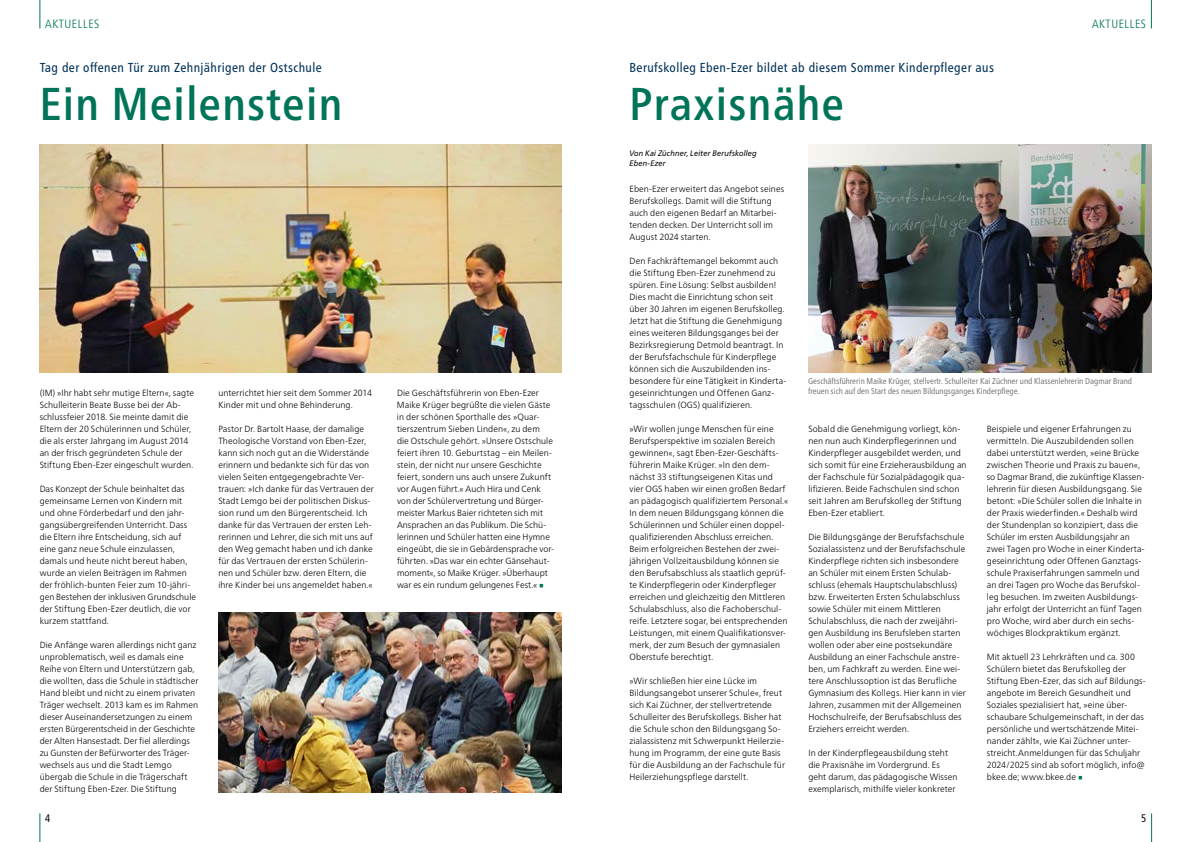
<style>
.page{position:relative;width:1191px;height:842px;background:#fff}
.page>*{position:absolute;margin:0;border:0;box-sizing:border-box;transform-origin:0 0}
.t1{font:500 condensed 46px "Frutiger Neue LT Pro";letter-spacing:.03em;color:#007458}
.t2{font:condensed 13px "Frutiger Neue LT Pro";letter-spacing:.03em;color:#003158}
.t3{font:300 condensed 12px "Frutiger Neue LT Pro";letter-spacing:.05em;color:#007458}
.t4{font:condensed 11px "Frutiger Neue LT Pro";color:#000;scale:.95 1}
.t5{font:300 9px/12px "Frutiger Neue LT Pro";letter-spacing:.005em;color:#000;scale:.95 1}
.t6{font:condensed 8.5px/10px "Frutiger Neue LT Pro";color:#706f6f}
.t7{font:italic 8px/9.5px "Frutiger Neue LT Pro";letter-spacing:.01em;color:#000;scale:.95 1}
.s1{color:#007858}
</style>
<div class="page">
<svg style="left:40px;top:813px;width:1px;height:29px"></svg>
<svg style="left:1151px;top:813px;width:1px;height:29px"></svg>
<svg style="left:1151px;top:0;width:1px;height:28px"></svg>
<svg style="left:40px;top:0;width:1px;height:28px"></svg>
<img style="left:40px;top:144px;width:521px;height:228px">
<img style="left:808px;top:144px;width:343px;height:228px">
<img style="left:219px;top:612px;width:342px;height:180px">
<h3 class="t3" style="left:45px;top:17px;width:55px">AKTUELLES</h3>
<h3 class="t3" style="left:1092px;top:17px;width:55px">AKTUELLES</h3>
<h2 class="t2" style="left:40px;top:60px;width:284px">Tag der offenen Tür zum Zehnjährigen der Ostschule</h2>
<h2 class="t2" style="left:629px;top:60px;width:366px">Berufskolleg Eben-Ezer bildet ab diesem Sommer Kinderpfleger aus</h2>
<h1 class="t1" style="left:40px;top:77px;width:304px">Ein Meilenstein</h1>
<h1 class="t1" style="left:629px;top:77px;width:216px">Praxisnähe</h1>
<p class="t5" style="left:40px;top:387px;width:164px">(IM) »Ihr habt sehr mutige Eltern«, sagte Schulleiterin Beate Busse bei der Ab&shy;schlussfeier 2018. Sie meinte damit die Eltern der 20 Schülerinnen und Schüler, die als erster Jahrgang im August 2014 an der frisch gegründeten Schule der Stiftung Eben-Ezer eingeschult wurden.</p>
<p class="t5" style="left:40px;top:483px;width:166px">Das Konzept der Schule beinhaltet das gemeinsame Lernen von Kindern mit und ohne Förderbedarf und den jahr&shy;gangsübergreifenden Unterricht. Dass die Eltern ihre Entscheidung, sich auf eine ganz neue Schule einzulassen, damals und heute nicht bereut haben, wurde an vielen Beiträgen im Rahmen der fröhlich-bunten Feier zum 10-jähri&shy;gen Bestehen der inklusiven Grundschule der Stiftung Eben-Ezer deutlich, die vor kurzem stattfand.</p>
<p class="t5" style="left:40px;top:639px;width:169px">Die Anfänge waren allerdings nicht ganz unproblematisch, weil es damals eine Reihe von Eltern und Unterstützern gab, die wollten, dass die Schule in städtischer Hand bleibt und nicht zu einem privaten Träger wechselt. 2013 kam es im Rahmen dieser Auseinandersetzungen zu einem ersten Bürgerentscheid in der Geschichte der Alten Hansestadt. Der fiel allerdings zu Gunsten der Befürworter des Träger&shy;wechsels aus und die Stadt Lemgo übergab die Schule in die Trägerschaft der Stiftung Eben-Ezer. Die Stiftung</p>
<p class="t5" style="left:218px;top:387px;width:163px">unterrichtet hier seit dem Sommer 2014<br>Kinder mit und ohne Behinderung.</p>
<p class="t5" style="left:218px;top:423px;width:165px">Pastor Dr. Bartolt Haase, der damalige Theologische Vorstand von Eben-Ezer, kann sich noch gut an die Widerstände erinnern und bedankte sich für das von vielen Seiten entgegengebrachte Ver&shy;trauen: »Ich danke für das Vertrauen der Stadt Lemgo bei der politischen Diskus&shy;sion rund um den Bürgerentscheid. Ich danke für das Vertrauen der ersten Leh&shy;rerinnen und Lehrer, die sich mit uns auf den Weg gemacht haben und ich danke für das Vertrauen der ersten Schülerin&shy;nen und Schüler bzw. deren Eltern, die ihre Kinder bei uns angemeldet haben.«</p>
<p class="t5" style="left:397px;top:387px;width:167px">Die Geschäftsführerin von Eben-Ezer Maike Krüger begrüßte die vielen Gäste in der schönen Sporthalle des »Quar&shy;tierszentrum Sieben Linden«, zu dem die Ostschule gehört. »Unsere Ostschule feiert ihren 10. Geburtstag – ein Meilen&shy;stein, der nicht nur unsere Geschichte feiert, sondern uns auch unsere Zukunft vor Augen führt.« Auch Hira und Cenk von der Schülervertretung und Bürger&shy;meister Markus Baier richteten sich mit Ansprachen an das Publikum. Die Schü&shy;lerinnen und Schüler hatten eine Hymne eingeübt, die sie in Gebärdensprache vor&shy;führten. »Das war ein echter Gänsehaut&shy;moment«, so Maike Krüger. »Überhaupt war es ein rundum gelungenes Fest.« <span class="s1">○</span></p>
<p class="t7" style="left:629px;top:148px;width:136px">Von Kai Züchner, Leiter Berufskolleg<br>Eben-Ezer</p>
<p class="t5" style="left:629px;top:183px;width:164px">Eben-Ezer erweitert das Angebot seines Berufskollegs. Damit will die Stiftung auch den eigenen Bedarf an Mitarbei&shy;tenden decken. Der Unterricht soll im August 2024 starten.</p>
<p class="t5" style="left:629px;top:255px;width:166px">Den Fachkräftemangel bekommt auch die Stiftung Eben-Ezer zunehmend zu spüren. Eine Lösung: Selbst ausbilden!<br>Dies macht die Einrichtung schon seit über 30 Jahren im eigenen Berufskolleg.<br>Jetzt hat die Stiftung die Genehmigung eines weiteren Bildungsganges bei der Bezirksregierung Detmold beantragt. In der Berufsfachschule für Kinderpflege können sich die Auszubildenden ins&shy;besondere für eine Tätigkeit in Kinderta&shy;geseinrichtungen und Offenen Ganz&shy;tagsschulen (OGS) qualifizieren.</p>
<p class="t5" style="left:629px;top:423px;width:169px">»Wir wollen junge Menschen für eine Berufsperspektive im sozialen Bereich gewinnen«, sagt Eben-Ezer-Geschäfts&shy;führerin Maike Krüger. »In den dem&shy;nächst 33 stiftungseigenen Kitas und vier OGS haben wir einen großen Bedarf an pädagogisch qualifiziertem Personal.« In dem neuen Bildungsgang können die Schülerinnen und Schüler einen doppel&shy;qualifizierenden Abschluss erreichen.<br>Beim erfolgreichen Bestehen der zwei&shy;jährigen Vollzeitausbildung können sie den Berufsabschluss als staatlich geprüf&shy;te Kinderpflegerin oder Kinderpfleger erreichen und gleichzeitig den Mittleren Schulabschluss, also die Fachoberschul&shy;reife. Letztere sogar, bei entsprechenden Leistungen, mit einem Qualifikationsver&shy;merk, der zum Besuch der gymnasialen Oberstufe berechtigt.</p>
<p class="t5" style="left:629px;top:675px;width:165px">»Wir schließen hier eine Lücke im Bildungsangebot unserer Schule«, freut sich Kai Züchner, der stellvertretende Schulleiter des Berufskollegs. Bisher hat die Schule schon den Bildungsgang So&shy;zialassistenz mit Schwerpunkt Heilerzie&shy;hung im Programm, der eine gute Basis für die Ausbildung an der Fachschule für Heilerziehungspflege darstellt.</p>
<p class="t6" style="left:808px;top:376px;width:325px">Geschäftsführerin Maike Krüger, stellvertr. Schulleiter Kai Züchner und Klassenlehrerin Dagmar Brand freuen sich auf den Start des neuen Bildungsganges Kinderpflege.</p>
<p class="t5" style="left:808px;top:423px;width:168px">Sobald die Genehmigung vorliegt, kön&shy;nen nun auch Kinderpflegerinnen und Kinderpfleger ausgebildet werden, und sich somit für eine Erzieherausbildung an der Fachschule für Sozialpädagogik qua&shy;lifizieren. Beide Fachschulen sind schon seit Jahren am Berufskolleg der Stiftung Eben-Ezer etabliert.</p>
<p class="t5" style="left:808px;top:531px;width:167px">Die Bildungsgänge der Berufsfachschule Sozialassistenz und der Berufsfachschule Kinderpflege richten sich insbesondere an Schüler mit einem Ersten Schulab&shy;schluss (ehemals Hauptschulabschluss) bzw. Erweiterten Ersten Schulabschluss sowie Schüler mit einem Mittleren Schulabschluss, die nach der zweijähri&shy;gen Ausbildung ins Berufsleben starten wollen oder aber eine postsekundäre Ausbildung an einer Fachschule anstre&shy;ben, um Fachkraft zu werden. Eine wei&shy;tere Anschlussoption ist das Berufliche Gymnasium des Kollegs. Hier kann in vier Jahren, zusammen mit der Allgemeinen Hochschulreife, der Berufsabschluss des Erziehers erreicht werden.</p>
<p class="t5" style="left:808px;top:747px;width:158px">In der Kinderpflegeausbildung steht die Praxisnähe im Vordergrund. Es geht darum, das pädagogische Wissen exemplarisch, mithilfe vieler konkreter</p>
<p class="t5" style="left:986px;top:423px;width:168px">Beispiele und eigener Erfahrungen zu vermitteln. Die Auszubildenden sollen dabei unterstützt werden, »eine Brücke zwischen Theorie und Praxis zu bauen«, so Dagmar Brand, die zukünftige Klassen&shy;lehrerin für diesen Ausbildungsgang. Sie betont: »Die Schüler sollen die Inhalte in der Praxis wiederfinden.« Deshalb wird der Stundenplan so konzipiert, dass die Schüler im ersten Ausbildungsjahr an zwei Tagen pro Woche in einer Kinderta&shy;geseinrichtung oder Offenen Ganztags&shy;schule Praxiserfahrungen sammeln und an drei Tagen pro Woche das Berufskol&shy;leg besuchen. Im zweiten Ausbildungs&shy;jahr erfolgt der Unterricht an fünf Tagen pro Woche, wird aber durch ein sechs&shy;wöchiges Blockpraktikum ergänzt.</p>
<p class="t5" style="left:986px;top:651px;width:169px">Mit aktuell 23 Lehrkräften und ca. 300<br>Schülern bietet das Berufskolleg der Stiftung Eben-Ezer, das sich auf Bildungs&shy;angebote im Bereich Gesundheit und Soziales spezialisiert hat, »eine über&shy;schaubare Schulgemeinschaft, in der das persönliche und wertschätzende Mitei&shy;nander zählt«, wie Kai Züchner unter&shy;streicht.Anmeldungen für das Schuljahr 2024/2025 sind ab sofort möglich, info@ bkee.de; www.bkee.de <span class="s1">○</span></p>
<p class="t4" style="left:45px;top:811px;width:7px">4</p>
<p class="t4" style="left:1141px;top:811px;width:7px">5</p>
</div>
